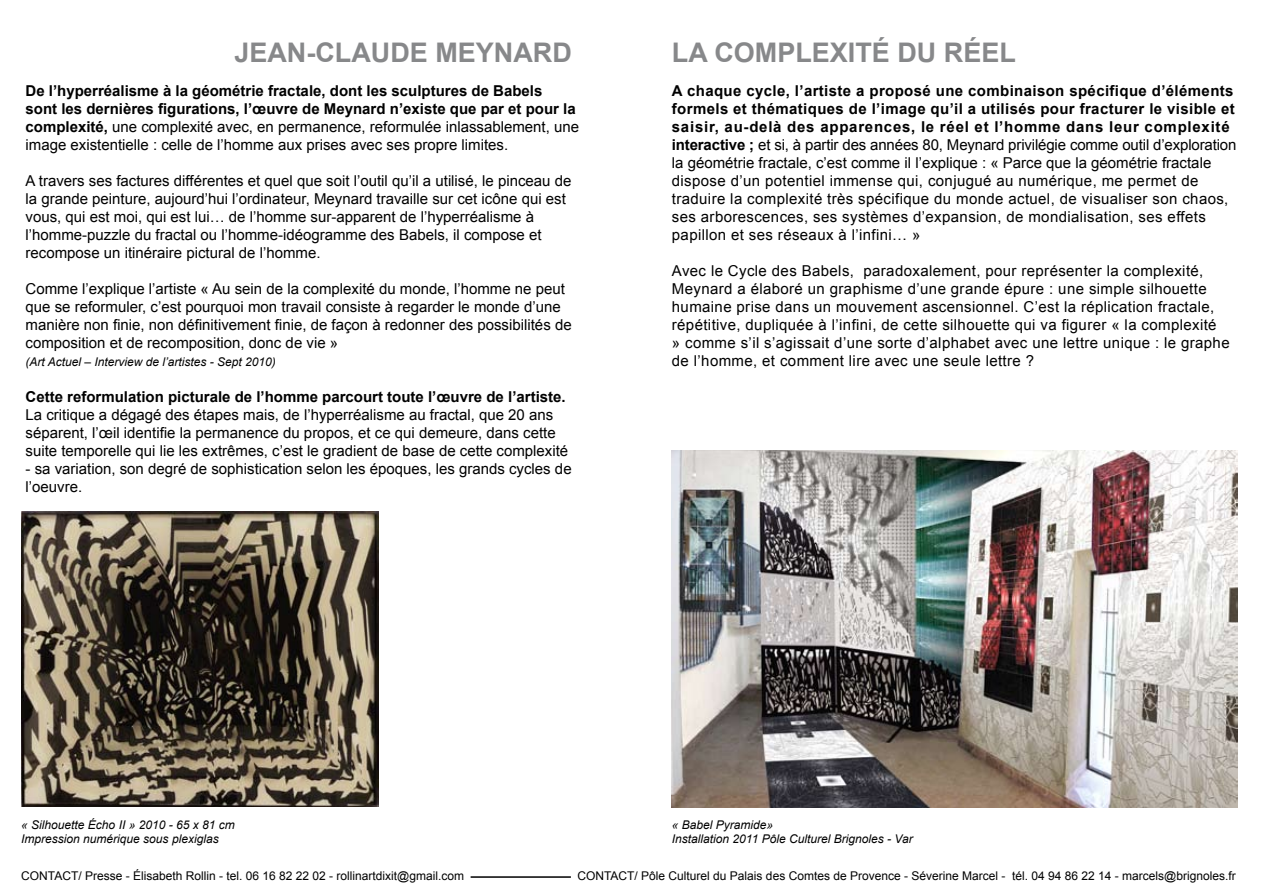
<style>
.page{position:relative;width:1263px;height:893px;background:#fff}
.page>*{position:absolute;margin:0;border:0;box-sizing:border-box;transform-origin:0 0}
.t1{font:700 27px "Arial";color:#87888a}
.t2{font:15px/18px "Arial";letter-spacing:.025em;color:#000}
.t3{font:15px/18px "Arial";color:#000}
.t4{font:700 15px/18px "Arial";color:#000}
.t5{font:12px "Arial";color:#000}
.t6{font:italic 12px/13.5px "Arial";color:#000}
.s1{font-weight:400}
.s2{font-weight:700}
</style>
<div class="page">
<img style="left:21px;top:511px;width:358px;height:295px">
<img style="left:672px;top:451px;width:565px;height:356px">
<hr style="left:471px;top:876px;width:100px;height:2px;background:#000">
<h1 class="t1" style="left:234px;top:35px;width:336px">JEAN-CLAUDE MEYNARD</h1>
<p class="t4" style="left:26px;top:82px;width:555px">De l’hyperréalisme à la géométrie fractale, dont les sculptures de Babels<br>sont les dernières figurations, l’œuvre de Meynard n’existe que par et pour la complexité, <span class="s1">une complexité avec, en permanence, reformulée inlassablement, une image existentielle : celle de l’homme aux prises avec ses propre limites.</span></p>
<p class="t3" style="left:26px;top:172px;width:547px">A travers ses factures différentes et quel que soit l’outil qu’il a utilisé, le pinceau de la grande peinture, aujourd’hui l’ordinateur, Meynard travaille sur cet icône qui est vous, qui est moi, qui est lui… de l’homme sur-apparent de l’hyperréalisme à l’homme-puzzle du fractal ou l’homme-idéogramme des Babels, il compose et recompose un itinéraire pictural de l’homme.</p>
<p class="t3" style="left:26px;top:280px;width:548px">Comme l’explique l’artiste « Au sein de la complexité du monde, l’homme ne peut que se reformuler, c’est pourquoi mon travail consiste à regarder le monde d’une manière non finie, non définitivement finie, de façon à redonner des possibilités de composition et de recomposition, donc de vie »</p>
<p class="t6" style="left:26px;top:355px;width:252px">(Art Actuel – Interview de l’artistes - Sept 2010)</p>
<p class="t4" style="left:26px;top:388px;width:542px">Cette reformulation picturale de l’homme parcourt toute l’œuvre de l’artiste.</p>
<p class="t3" style="left:26px;top:406px;width:544px">La critique a dégagé des étapes mais, de l’hyperréalisme au fractal, que 20 ans séparent, l’œil identifie la permanence du propos, et ce qui demeure, dans cette suite temporelle qui lie les extrêmes, c’est le gradient de base de cette complexité</p>
<p class="t3" style="left:26px;top:460px;width:548px">- sa variation, son degré de sophistication selon les époques, les grands cycles de l’oeuvre.</p>
<h1 class="t1" style="left:672px;top:35px;width:346px">LA COMPLEXITÉ DU RÉEL</h1>
<p class="t2" style="left:672px;top:82px;width:566px"><span class="s2">A chaque cycle, l’artiste a proposé une combinaison spécifique d’éléments formels et thématiques de l’image qu’il a utilisés pour fracturer le visible et saisir, au-delà des apparences, le réel et l’homme dans leur complexité interactive ;</span> et si, à partir des années 80, Meynard privilégie comme outil d’exploration la géométrie fractale, c’est comme il l’explique : « Parce que la géométrie fractale dispose d’un potentiel immense qui, conjugué au numérique, me permet de traduire la complexité très spécifique du monde actuel, de visualiser son chaos, ses arborescences, ses systèmes d’expansion, de mondialisation, ses effets papillon et ses réseaux à l’infini… »</p>
<p class="t2" style="left:672px;top:262px;width:559px">Avec le Cycle des Babels, paradoxalement, pour représenter la complexité, Meynard a élaboré un graphisme d’une grande épure : une simple silhouette humaine prise dans un mouvement ascensionnel. C’est la réplication fractale, répétitive, dupliquée à l’infini, de cette silhouette qui va figurer « la complexité<br>» comme s’il s’agissait d’une sorte d’alphabet avec une lettre unique : le graphe de l’homme, et comment lire avec une seule lettre ?</p>
<p class="t6" style="left:21px;top:819px;width:215px">« Silhouette Écho II » 2010 - 65 x 81 cm<br>Impression numérique sous plexiglas</p>
<p class="t6" style="left:672px;top:819px;width:242px">« Babel Pyramide»<br>Installation 2011 Pôle Culturel Brignoles - Var</p>
<p class="t5" style="left:21px;top:868px;width:444px">CONTACT/ Presse - Élisabeth Rollin - tel. 06 16 82 22 02 - rollinartdixit@gmail.com</p>
<p class="t5" style="left:577px;top:868px;width:660px">CONTACT/ Pôle Culturel du Palais des Comtes de Provence - Séverine Marcel - tél. 04 94 86 22 14 - marcels@brignoles.fr</p>
</div>
